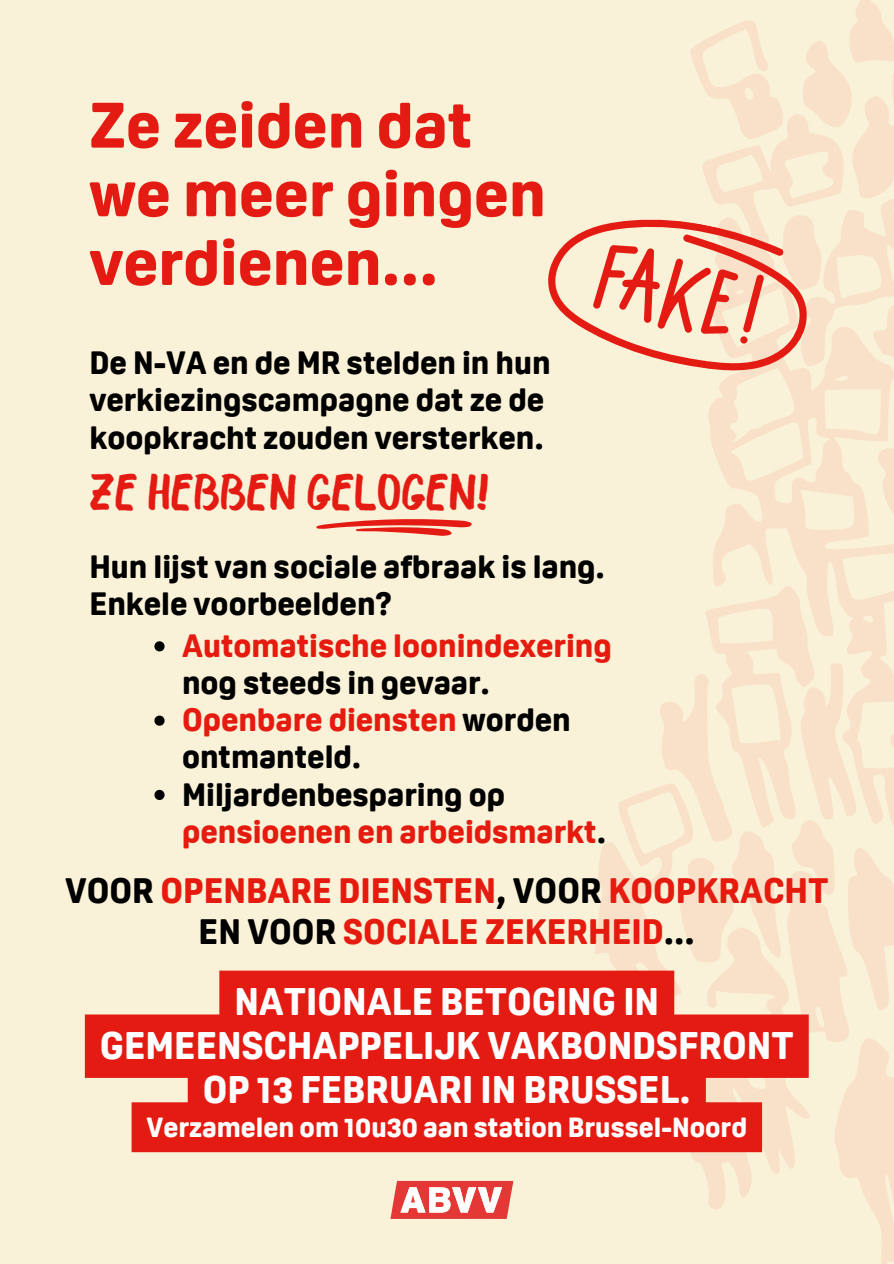
<style>
.page{position:relative;width:894px;height:1264px;background:#fff}
.page>*{position:absolute;margin:0;border:0;box-sizing:border-box;transform-origin:0 0}
.t1{font:800 63px/68.7px "Oscine Trial";color:#e41b12}
.t2{font:49.5px "Bosk";color:#e41b12}
.t3{font:800 37.5px/43.8px "Oscine Trial";color:#fff;text-align:center}
.t4{font:800 34.5px/40.5px "Oscine Trial";color:#e51b0f;text-align:center}
.t5{font:800 31.5px/37.7px "Oscine Trial";color:#000}
.t6{font:800 31.5px/37.2px "Oscine Trial";color:#e51b0f}
.t7{font:800 27px "Oscine Trial";color:#fff}
.s1{color:#000}
.s2{color:#e51b0f}
</style>
<div class="page">
<div style="left:0;top:0;width:893px;height:1263px;background:#faf2d8"></div>
<svg style="left:548px;top:227px;width:46px;height:107px"></svg>
<svg style="left:316px;top:519px;width:156px;height:17px"></svg>
<svg style="left:390px;top:1181px;width:123px;height:37px"></svg>
<svg style="left:594px;top:0;width:299px;height:1263px"></svg>
<svg style="left:154px;top:641px;width:10px;height:10px"></svg>
<svg style="left:154px;top:715px;width:10px;height:10px"></svg>
<svg style="left:154px;top:789px;width:10px;height:11px"></svg>
<svg style="left:85px;top:970px;width:723px;height:182px;fill:#e41b12"></svg>
<p class="t1" style="left:89px;top:91px;width:458px">Ze zeiden dat we meer gingen verdienen...</p>
<p class="t5" style="left:89px;top:343px;width:462px">De N-VA en de MR stelden in hun verkiezingscampagne dat ze de koopkracht zouden versterken.</p>
<h1 class="t2" style="left:89px;top:473px;width:401px">ZE HEBBEN GELOGEN!</h1>
<p class="t5" style="left:89px;top:548px;width:517px;line-height:37.2px">Hun lijst van sociale afbraak is lang.<br>Enkele voorbeelden?</p>
<p class="t6" style="left:182px;top:627px;width:431px">Automatische loonindexering <span class="s1">nog steeds in gevaar.</span></p>
<h4 class="t5" style="left:182px;top:701px;width:390px;line-height:37.2px"><span class="s2">Openbare diensten</span> worden ontmanteld.</h4>
<h2 class="t6" style="left:182px;top:775px;width:425px"><span class="s1">Miljardenbesparing op </span>pensioenen en arbeidsmarkt<span class="s1">.</span></h2>
<p class="t4" style="left:65px;top:870px;width:764px"><span class="s1">VOOR</span> OPENBARE DIENSTEN<span class="s1">, VOOR</span> KOOPKRACHT<br><span class="s1">EN VOOR</span> SOCIALE ZEKERHEID<span class="s1">...</span></p>
<h4 class="t3" style="left:100px;top:980px;width:695px">NATIONALE BETOGING IN<br>GEMEENSCHAPPELIJK VAKBONDSFRONT<br>OP 13 FEBRUARI IN BRUSSEL.</h4>
<h4 class="t7" style="left:146px;top:1109px;width:601px">Verzamelen om 10u30 aan station Brussel-Noord</h4>
</div>
